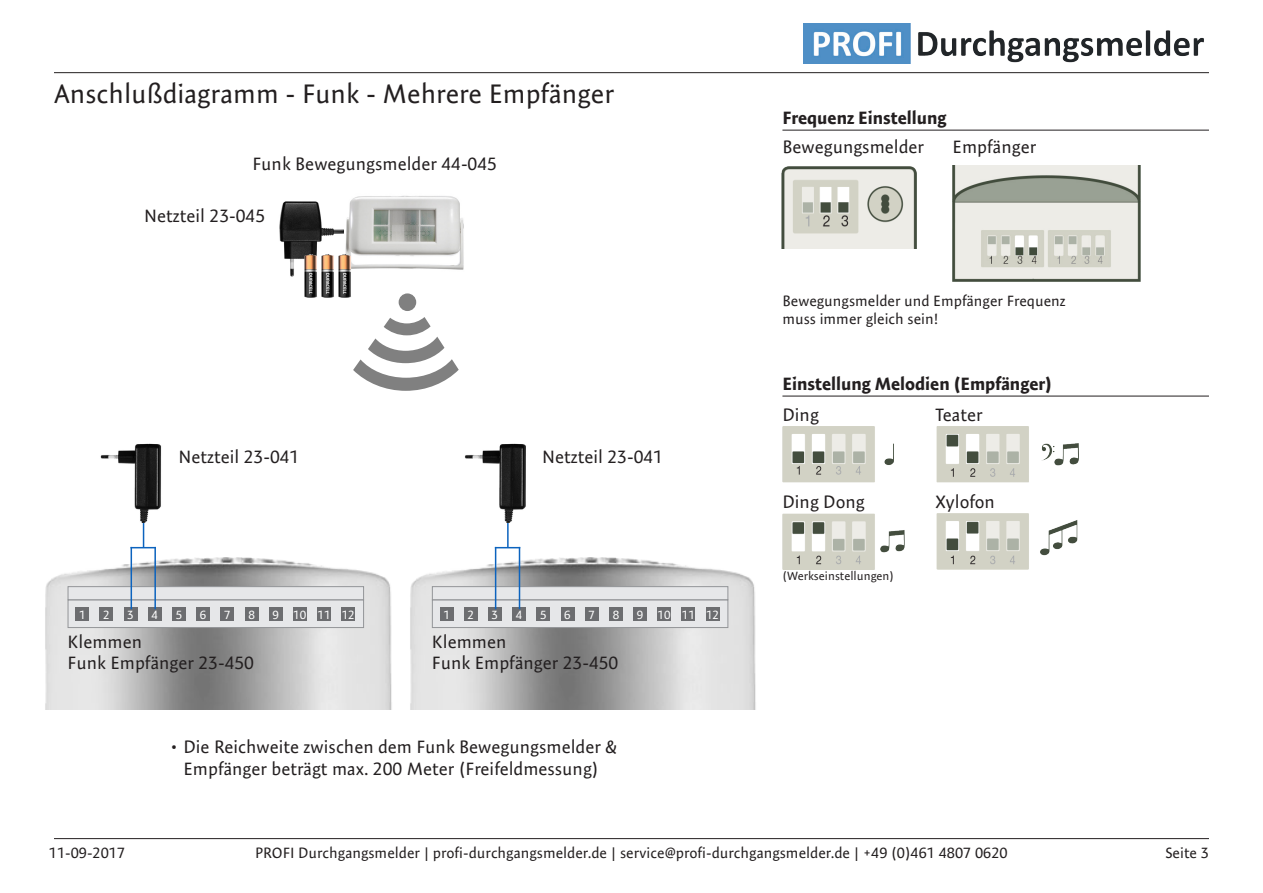
<style>
.page{position:relative;width:1263px;height:893px;background:#fff}
.page>*{position:absolute;margin:0;border:0;box-sizing:border-box;transform-origin:0 0}
.t1{font:27px "Expo Sans Pro";color:#231f20}
.t2{font:18px/21.6px "Expo Sans Pro";color:#231f20;text-align:center}
.t3{font:700 18px "Expo Sans Pro";color:#231f20}
.t4{font:15px "Expo Sans Pro";color:#231f20}
.t5{font:12px "Expo Sans Pro";color:#fff}
.t6{font:12px "Expo Sans Pro";color:#231f20}
</style>
<div class="page">
<img style="left:803px;top:23px;width:401px;height:41px">
<hr style="left:54px;top:72px;width:1155px;height:1px;background:#231f20">
<hr style="left:54px;top:838px;width:1155px;height:1px;background:#231f20">
<img style="left:279px;top:201px;width:66px;height:76px">
<img style="left:45px;top:558px;width:347px;height:152px">
<img style="left:410px;top:558px;width:346px;height:152px">
<div style="left:68px;top:599px;width:296px;height:29px;background:#e6e7e9;border:1px solid #939598"></div>
<div style="left:68px;top:586px;width:296px;height:14px;background:#e6e7e9;border:1px solid #939598"></div>
<div style="left:76px;top:607px;width:13px;height:13px;background:#6c6d70"></div>
<div style="left:100px;top:607px;width:13px;height:13px;background:#6c6d70"></div>
<div style="left:124px;top:607px;width:13px;height:13px;background:#6c6d70"></div>
<div style="left:148px;top:607px;width:13px;height:13px;background:#6c6d70"></div>
<div style="left:172px;top:607px;width:14px;height:13px;background:#6c6d70"></div>
<div style="left:197px;top:607px;width:13px;height:13px;background:#6c6d70"></div>
<div style="left:221px;top:607px;width:13px;height:13px;background:#6c6d70"></div>
<div style="left:245px;top:607px;width:13px;height:13px;background:#6c6d70"></div>
<div style="left:269px;top:607px;width:13px;height:13px;background:#6c6d70"></div>
<div style="left:293px;top:607px;width:13px;height:13px;background:#6c6d70"></div>
<div style="left:317px;top:607px;width:14px;height:13px;background:#6c6d70"></div>
<div style="left:342px;top:607px;width:13px;height:13px;background:#6c6d70"></div>
<div style="left:432px;top:599px;width:296px;height:29px;background:#e6e7e9;border:1px solid #939598"></div>
<div style="left:432px;top:586px;width:296px;height:14px;background:#e6e7e9;border:1px solid #939598"></div>
<div style="left:440px;top:607px;width:13px;height:13px;background:#6c6d70"></div>
<div style="left:464px;top:607px;width:13px;height:13px;background:#6c6d70"></div>
<div style="left:488px;top:607px;width:13px;height:13px;background:#6c6d70"></div>
<div style="left:512px;top:607px;width:14px;height:13px;background:#6c6d70"></div>
<div style="left:537px;top:607px;width:13px;height:13px;background:#6c6d70"></div>
<div style="left:561px;top:607px;width:13px;height:13px;background:#6c6d70"></div>
<div style="left:585px;top:607px;width:13px;height:13px;background:#6c6d70"></div>
<div style="left:609px;top:607px;width:13px;height:13px;background:#6c6d70"></div>
<div style="left:633px;top:607px;width:14px;height:13px;background:#6c6d70"></div>
<div style="left:658px;top:607px;width:13px;height:13px;background:#6c6d70"></div>
<div style="left:682px;top:607px;width:13px;height:13px;background:#6c6d70"></div>
<div style="left:706px;top:607px;width:13px;height:13px;background:#6c6d70"></div>
<hr style="left:143px;top:448px;width:1px;height:100px;background:#0c63be">
<hr style="left:507px;top:448px;width:2px;height:100px;background:#0c63be">
<hr style="left:131px;top:547px;width:1px;height:62px;background:#0c63be">
<hr style="left:495px;top:547px;width:1px;height:62px;background:#0c63be">
<hr style="left:154px;top:547px;width:2px;height:62px;background:#0c63be">
<hr style="left:519px;top:547px;width:1px;height:62px;background:#0c63be">
<svg style="left:132px;top:547px;width:22px;height:1px"></svg>
<svg style="left:496px;top:547px;width:23px;height:1px"></svg>
<img style="left:100px;top:443px;width:62px;height:79px">
<img style="left:464px;top:443px;width:62px;height:79px">
<img style="left:345px;top:196px;width:119px;height:74px">
<div style="left:399px;top:293px;width:17px;height:18px;background:#808080;border-radius:50%"></div>
<svg style="left:353px;top:317px;width:106px;height:74px"></svg>
<img style="left:304px;top:255px;width:14px;height:43px">
<img style="left:321px;top:255px;width:14px;height:43px">
<img style="left:338px;top:255px;width:14px;height:43px">
<img style="left:781px;top:166px;width:136px;height:83px">
<img style="left:952px;top:165px;width:188px;height:116px">
<hr style="left:782px;top:130px;width:427px;height:1px;background:#231f20">
<hr style="left:782px;top:396px;width:427px;height:1px;background:#231f20">
<img style="left:782px;top:426px;width:296px;height:143px">
<p class="t1" style="left:54px;top:78px;width:562px">Anschlußdiagramm - Funk - Mehrere Empfänger</p>
<p class="t2" style="left:253px;top:153px;width:246px">Funk Bewegungsmelder 44-045</p>
<p class="t2" style="left:144px;top:205px;width:122px">Netzteil 23-045</p>
<p class="t2" style="left:179px;top:446px;width:122px">Netzteil 23-041</p>
<p class="t2" style="left:542px;top:446px;width:122px">Netzteil 23-041</p>
<p class="t5" style="left:79px;top:607px;width:8px">1</p>
<p class="t5" style="left:103px;top:607px;width:8px">2</p>
<p class="t5" style="left:127px;top:607px;width:8px">3</p>
<p class="t5" style="left:152px;top:607px;width:8px">4</p>
<p class="t5" style="left:176px;top:607px;width:8px">5</p>
<p class="t5" style="left:200px;top:607px;width:8px">6</p>
<p class="t5" style="left:224px;top:607px;width:8px">7</p>
<p class="t5" style="left:248px;top:607px;width:8px">8</p>
<p class="t5" style="left:272px;top:607px;width:8px">9</p>
<p class="t5" style="left:293px;top:607px;width:15px">10</p>
<p class="t5" style="left:317px;top:607px;width:15px">11</p>
<p class="t5" style="left:342px;top:607px;width:15px">12</p>
<p class="t5" style="left:443px;top:607px;width:8px">1</p>
<p class="t5" style="left:467px;top:607px;width:8px">2</p>
<p class="t5" style="left:492px;top:607px;width:8px">3</p>
<p class="t5" style="left:516px;top:607px;width:8px">4</p>
<p class="t5" style="left:540px;top:607px;width:8px">5</p>
<p class="t5" style="left:564px;top:607px;width:8px">6</p>
<p class="t5" style="left:588px;top:607px;width:8px">7</p>
<p class="t5" style="left:613px;top:607px;width:8px">8</p>
<p class="t5" style="left:637px;top:607px;width:8px">9</p>
<p class="t5" style="left:658px;top:607px;width:15px">10</p>
<p class="t5" style="left:682px;top:607px;width:15px">11</p>
<p class="t5" style="left:706px;top:607px;width:15px">12</p>
<p class="t2" style="left:68px;top:631px;width:76px">Klemmen</p>
<p class="t2" style="left:432px;top:631px;width:76px">Klemmen</p>
<p class="t2" style="left:68px;top:652px;width:188px">Funk Empfänger 23-450</p>
<p class="t2" style="left:432px;top:652px;width:188px">Funk Empfänger 23-450</p>
<p class="t2" style="left:171px;top:736px;width:448px">• Die Reichweite zwischen dem Funk Bewegungsmelder &amp;<br>Empfänger beträgt max. 200 Meter (Freifeldmessung)</p>
<p class="t3" style="left:782px;top:107px;width:166px">Frequenz Einstellung</p>
<p class="t2" style="left:782px;top:135px;width:143px">Bewegungsmelder</p>
<p class="t2" style="left:952px;top:135px;width:85px">Empfänger</p>
<p class="t4" style="left:782px;top:292px;width:285px">Bewegungsmelder und Empfänger Frequenz</p>
<p class="t4" style="left:782px;top:310px;width:158px">muss immer gleich sein!</p>
<p class="t3" style="left:782px;top:373px;width:271px">Einstellung Melodien (Empfänger)</p>
<p class="t2" style="left:782px;top:404px;width:38px">Ding</p>
<p class="t2" style="left:935px;top:404px;width:49px">Teater</p>
<p class="t2" style="left:782px;top:491px;width:84px">Ding Dong</p>
<p class="t2" style="left:935px;top:491px;width:61px">Xylofon</p>
<p class="t6" style="left:782px;top:569px;width:113px">(Werkseinstellungen)</p>
<p class="t4" style="left:49px;top:844px;width:78px">11-09-2017</p>
<p class="t4" style="left:255px;top:844px;width:754px">PROFI Durchgangsmelder | profi-durchgangsmelder.de | service@profi-durchgangsmelder.de | +49 (0)461 4807 0620</p>
<p class="t4" style="left:1165px;top:844px;width:45px">Seite 3</p>
</div>
